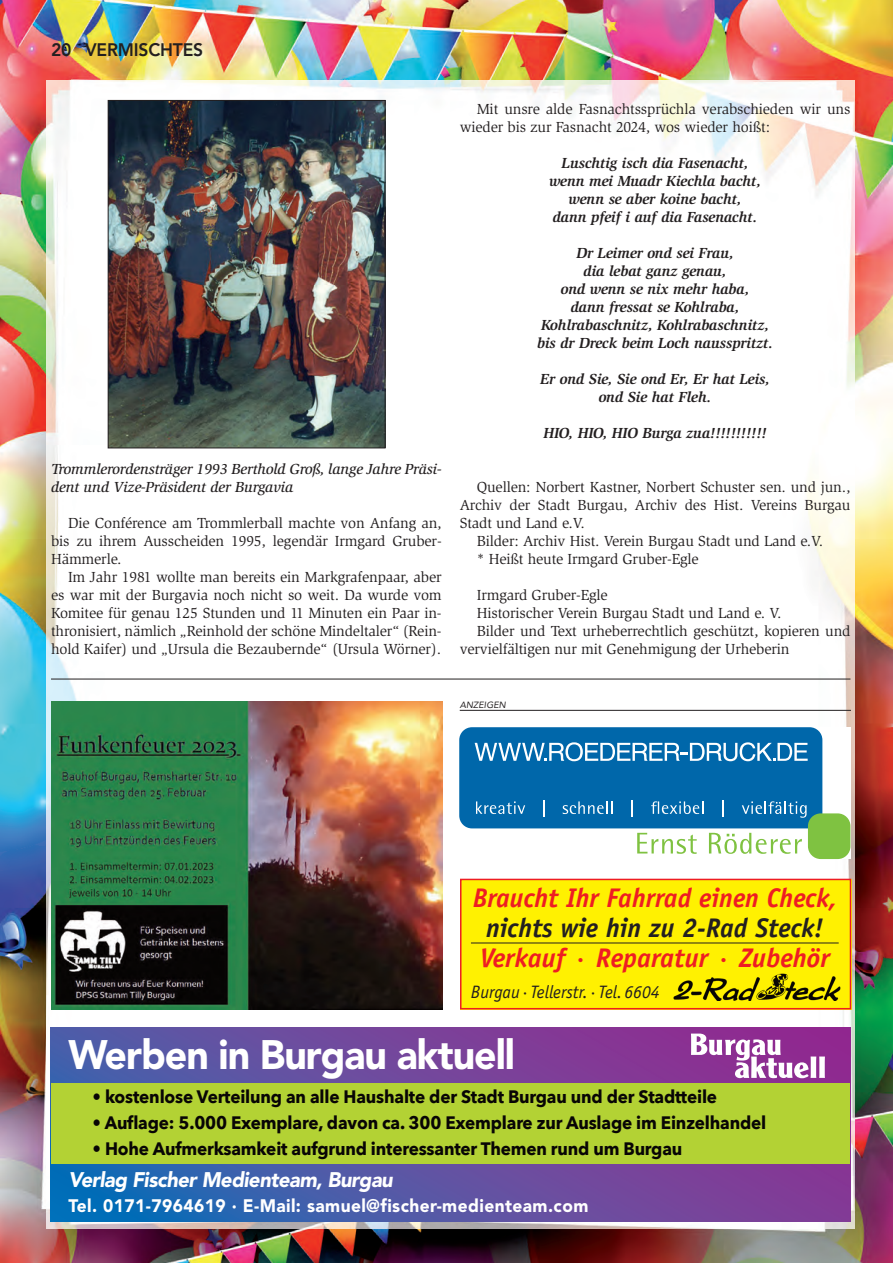
<style>
.page{position:relative;width:893px;height:1263px;background:#fff}
.page>*{position:absolute;margin:0;border:0;box-sizing:border-box;transform-origin:0 0}
.t1{font:900 40.8px "Avenir LT Std";letter-spacing:-.025em;color:#fff;scale:.96 1}
.t2{font:italic 700 27px/30px "Officina Sans Std";color:#ee1d23}
.t3{font:italic 900 21px "Avenir LT Std";letter-spacing:-.025em;color:#fff;scale:.96 1}
.t4{font:700 18px "Avenir Next";letter-spacing:-.01em;color:#080505;scale:.95 1}
.t5{font:900 18px "Avenir LT Std";letter-spacing:.025em;color:#fff;scale:.96 1}
.t6{font:italic 18px "Officina Sans Std";color:#231f20}
.t7{font:800 18px "Avenir LT Std";letter-spacing:-.01em;color:#231f20}
.t8{font:15px/18px "Slimbach Std";letter-spacing:-.01em;color:#231f20;text-align:justify}
.t9{font:italic 700 15px "Slimbach Std";letter-spacing:-.01em;color:#231f20}
.t10{font:italic 500 15px/18px "Slimbach Std";letter-spacing:-.01em;color:#231f20}
.t11{font:italic 9px "Avenir LT Std";letter-spacing:.01em;color:#231f20}
.s1{color:#231f20}
</style>
<div class="page">
<img style="left:0;top:0;width:893px;height:1263px">
<img style="left:47px;top:81px;width:808px;height:1148px">
<img style="left:51px;top:701px;width:391px;height:308px">
<div style="left:459px;top:727px;width:391px;height:132px;background:#fff"></div>
<div style="left:459px;top:727px;width:363px;height:101px;background:#0067aa;border-radius:13px"></div>
<div style="left:808px;top:813px;width:42px;height:46px;background:#7fc241;border-radius:13px"></div>
<svg style="left:637px;top:833px;width:60px;height:21px"></svg>
<svg style="left:709px;top:833px;width:93px;height:21px"></svg>
<svg style="left:475px;top:742px;width:333px;height:19px"></svg>
<svg style="left:476px;top:801px;width:49px;height:13px"></svg>
<svg style="left:543px;top:800px;width:1px;height:16px"></svg>
<svg style="left:563px;top:801px;width:49px;height:13px"></svg>
<svg style="left:632px;top:800px;width:1px;height:16px"></svg>
<svg style="left:651px;top:801px;width:52px;height:13px"></svg>
<svg style="left:723px;top:800px;width:1px;height:16px"></svg>
<svg style="left:742px;top:801px;width:65px;height:17px"></svg>
<img style="left:110px;top:102px;width:273px;height:344px">
<div style="left:108px;top:100px;width:277px;height:348px;border:1px solid #231f20"></div>
<hr style="left:51px;top:679px;width:799px;height:1px;background:#231f20">
<svg style="left:51px;top:1027px;width:799px;height:194px;background:#614fa0"></svg>
<div style="left:51px;top:1084px;width:798px;height:80px;background:#b3d234"></div>
<svg style="left:691px;top:1033px;width:134px;height:45px"></svg>
<div style="left:460px;top:879px;width:391px;height:130px;background:#fff101"></div>
<img style="left:673px;top:973px;width:168px;height:28px">
<hr style="left:471px;top:942px;width:368px;height:1px;background:#231f20">
<div style="left:460px;top:879px;width:391px;height:130px;border:2px solid #ee1d23"></div>
<hr style="left:460px;top:710px;width:391px;height:1px;background:#231f20">
<p class="t7" style="left:51px;top:43px;width:22px">20</p>
<p class="t7" style="left:85px;top:43px;width:120px">VERMISCHTES</p>
<p class="t10" style="left:51px;top:461px;width:392px">Trommlerordensträger 1993 Berthold Groß, lange Jahre Präsi&shy;dent und Vize-Präsident der Burgavia</p>
<p class="t8" style="left:51px;top:515px;width:392px;text-indent:17px">Die Conférence am Trommlerball machte von Anfang an, bis zu ihrem Ausscheiden 1995, legendär Irmgard Gruber-Hämmerle.</p>
<p class="t8" style="left:51px;top:569px;width:392px;text-indent:17px">Im Jahr 1981 wollte man bereits ein Markgrafenpaar, aber es war mit der Burgavia noch nicht so weit. Da wurde vom Komitee für genau 125 Stunden und 11 Minuten ein Paar in&shy;thronisiert, nämlich „Reinhold der schöne Mindeltaler“ (Rein&shy;hold Kaifer) und „Ursula die Bezaubernde“ (Ursula Wörner).</p>
<p class="t8" style="left:460px;top:101px;width:392px;text-indent:17px">Mit unsre alde Fasnachtssprüchla verabschieden wir uns wieder bis zur Fasnacht 2024, wos wieder hoißt:</p>
<p class="t9" style="left:562px;top:157px;width:188px">Luschtig isch dia Fasenacht,</p>
<p class="t9" style="left:549px;top:175px;width:214px">wenn mei Muadr Kiechla bacht,</p>
<p class="t9" style="left:569px;top:193px;width:175px">wenn se aber koine bacht,</p>
<p class="t9" style="left:553px;top:211px;width:206px">dann pfeif i auf dia Fasenacht.</p>
<p class="t9" style="left:576px;top:247px;width:159px">Dr Leimer ond sei Frau,</p>
<p class="t9" style="left:584px;top:265px;width:145px">dia lebat ganz genau,</p>
<p class="t9" style="left:561px;top:283px;width:190px">ond wenn se nix mehr haba,</p>
<p class="t9" style="left:571px;top:301px;width:170px">dann fressat se Kohlraba,</p>
<p class="t9" style="left:541px;top:319px;width:230px">Kohlrabaschnitz, Kohlrabaschnitz,</p>
<p class="t9" style="left:537px;top:337px;width:237px">bis dr Dreck beim Loch nausspritzt.</p>
<p class="t9" style="left:540px;top:373px;width:231px">Er ond Sie, Sie ond Er, Er hat Leis,</p>
<p class="t9" style="left:599px;top:391px;width:114px">ond Sie hat Fleh.</p>
<p class="t9" style="left:543px;top:427px;width:225px">HIO, HIO, HIO Burga zua!!!!!!!!!!!</p>
<p class="t8" style="left:460px;top:479px;width:392px;text-indent:17px">Quellen: Norbert Kastner, Norbert Schuster sen. und jun., Archiv der Stadt Burgau, Archiv des Hist. Vereins Burgau Stadt und Land e.V.</p>
<p class="t8" style="left:477px;top:533px;width:348px">Bilder: Archiv Hist. Verein Burgau Stadt und Land e.V.</p>
<p class="t8" style="left:477px;top:551px;width:223px">* Heißt heute Irmgard Gruber-Egle</p>
<p class="t8" style="left:477px;top:587px;width:133px">Irmgard Gruber-Egle</p>
<p class="t8" style="left:477px;top:605px;width:306px">Historischer Verein Burgau Stadt und Land e. V.</p>
<p class="t8" style="left:460px;top:623px;width:392px;text-indent:17px">Bilder und Text urheberrechtlich geschützt, kopieren und vervielfältigen nur mit Genehmigung der Urheberin</p>
<p class="t11" style="left:460px;top:700px;width:48px">ANZEIGEN</p>
<p class="t2" style="left:473px;top:885px;width:366px">Braucht Ihr Fahrrad einen Check, <span class="s1">nichts wie hin zu 2-Rad Steck!<br></span>Verkauf · Reparatur · Zubehör</p>
<p class="t6" style="left:471px;top:982px;width:190px">Burgau ·Tellerstr. ·Tel. 6604</p>
<p class="t1" style="left:69px;top:1038px;width:467px">Werben in Burgau aktuell</p>
<p class="t4" style="left:93px;top:1085px;width:659px">• kostenlose Verteilung an alle Haushalte der Stadt Burgau und der Stadtteile</p>
<p class="t4" style="left:93px;top:1111px;width:711px">• Auflage: 5.000 Exemplare, davon ca. 300 Exemplare zur Auslage im Einzelhandel</p>
<p class="t4" style="left:93px;top:1137px;width:622px">• Hohe Aufmerksamkeit aufgrund interessanter Themen rund um Burgau</p>
<p class="t3" style="left:69px;top:1170px;width:339px">Verlag Fischer Medienteam, Burgau</p>
<p class="t5" style="left:69px;top:1198px;width:543px">Tel. 0171-7964619 · E-Mail: samuel@fischer-medienteam.com</p>
</div>
